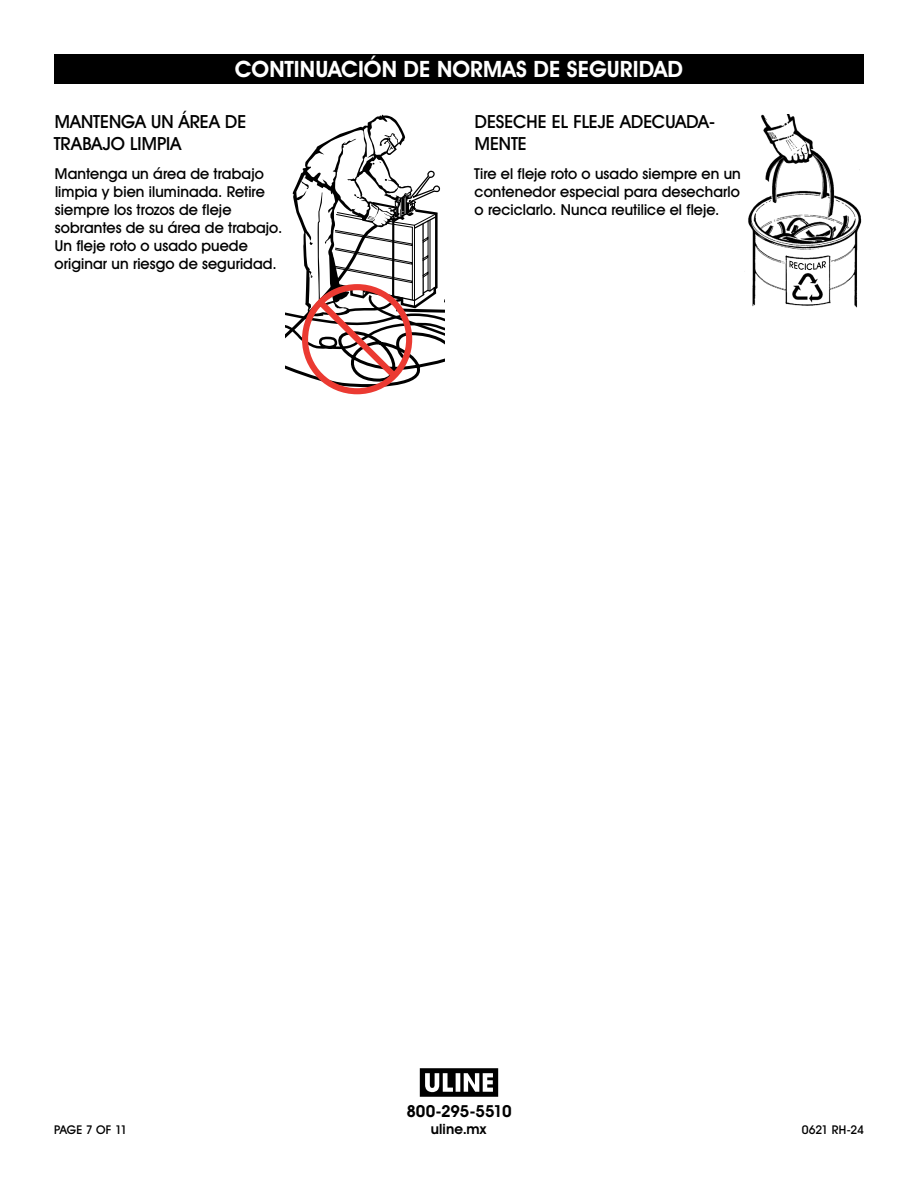
<style>
.page{position:relative;width:918px;height:1188px;background:#fff}
.page>*{position:absolute;margin:0;border:0;box-sizing:border-box;transform-origin:0 0}
.t1{font:700 22.5px "Uline Two Knine";letter-spacing:.005em;color:#fff}
.t2{font:18px/21.6px "Uline Two Knine";letter-spacing:.005em;color:#000}
.t3{font:700 16.5px "Uline Two Knine";letter-spacing:-.015em;color:#000}
.t4{font:15px/18px "Uline Two Knine";letter-spacing:.005em;color:#000}
.t5{font:700 14.25px "Uline Two Knine";letter-spacing:.01em;color:#000}
.t6{font:12px "Uline Two Knine";letter-spacing:-.01em;color:#000}
</style>
<div class="page">
<div style="left:54px;top:54px;width:810px;height:30px;background:#000"></div>
<svg style="left:285px;top:114px;width:159px;height:275px"></svg>
<img style="left:748px;top:114px;width:114px;height:194px">
<svg style="left:788px;top:260px;width:40px;height:11px"></svg>
<svg style="left:790px;top:261px;width:36px;height:9px"></svg>
<svg style="left:420px;top:1068px;width:78px;height:29px"></svg>
<h1 class="t1" style="left:235px;top:56px;width:450px">CONTINUACIÓN DE NORMAS DE SEGURIDAD</h1>
<p class="t2" style="left:54px;top:111px;width:194px">MANTENGA UN ÁREA DE<br>TRABAJO LIMPIA</p>
<p class="t4" style="left:55px;top:164px;width:229px">Mantenga un área de trabajo limpia y bien iluminada. Retire siempre los trozos de fleje sobrantes de su área de trabajo.<br>Un fleje roto o usado puede originar un riesgo de seguridad.</p>
<p class="t2" style="left:475px;top:111px;width:242px">DESECHE EL FLEJE ADECUADA-<br>MENTE</p>
<p class="t4" style="left:474px;top:164px;width:268px;text-align:justify">Tire el fleje roto o usado siempre en un contenedor especial para desecharlo o reciclarlo. Nunca reutilice el fleje.</p>
<p class="t3" style="left:406px;top:1101px;width:107px">800-295-5510</p>
<p class="t5" style="left:431px;top:1120px;width:57px">uline.mx</p>
<p class="t6" style="left:54px;top:1122px;width:75px">PAGE 7 OF 11</p>
<p class="t6" style="left:802px;top:1122px;width:64px">0621 RH-24</p>
</div>
